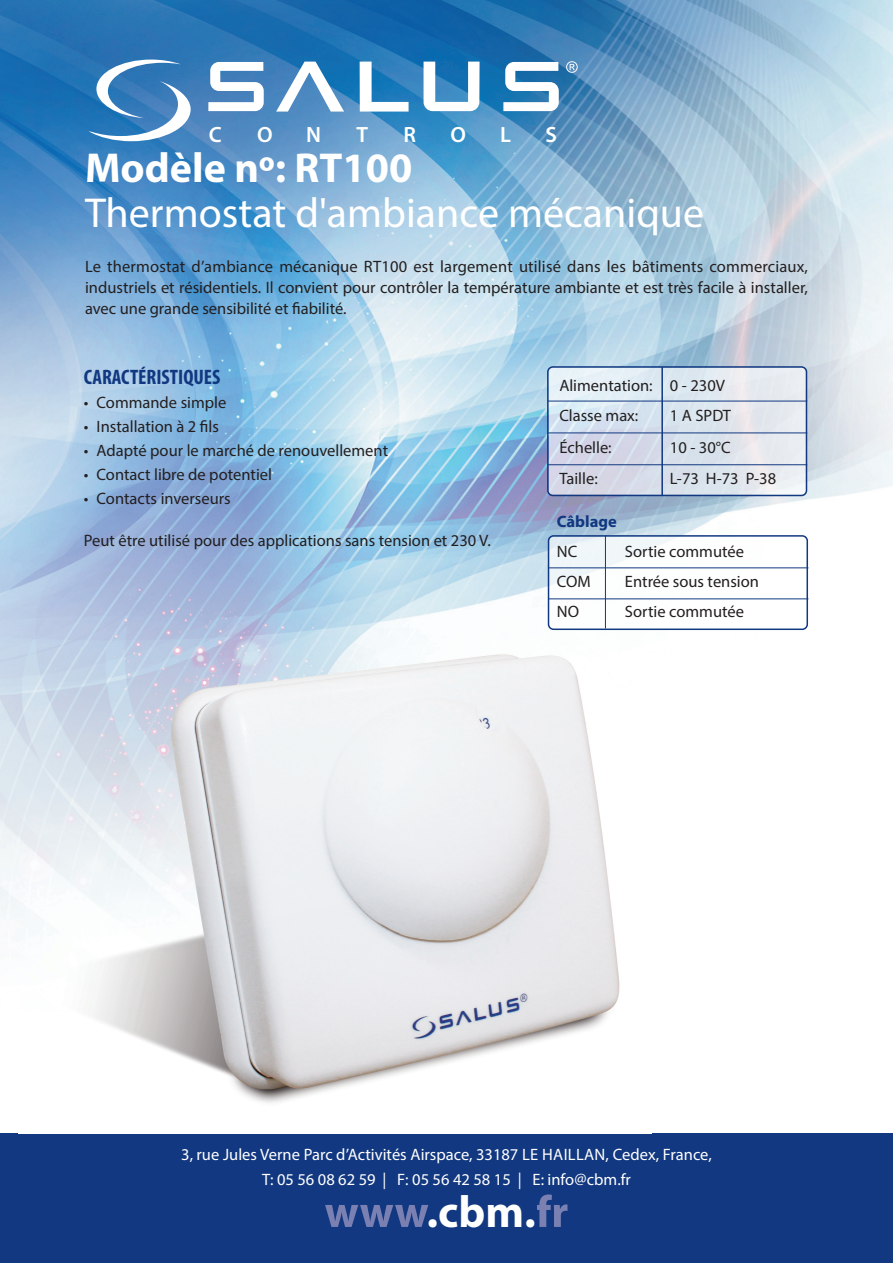
<style>
.page{position:relative;width:893px;height:1263px;background:#fff}
.page>*{position:absolute;margin:0;border:0;box-sizing:border-box;transform-origin:0 0}
.t1{font:700 45px "Myriad Pro";color:#fff}
.t2{font:42px "Myriad Pro";color:#fff}
.t3{font:700 42px "Myriad Pro";color:#fff}
.t4{font:600 22.2px "Myriad Pro";color:#fff}
.t5{font:700 condensed 21px "Myriad Pro";color:#113880}
.t6{font:16.5px/21px "Myriad Pro";color:#231f20;text-align:justify}
.t7{font:16.5px/25.5px "Myriad Pro";color:#fff;text-align:center}
.t8{font:700 16.5px "Myriad Pro";color:#113880}
</style>
<div class="page">
<img style="left:0;top:0;width:893px;height:1134px">
<div style="left:0;top:1134px;width:893px;height:129px;background:#113880"></div>
<svg style="left:325px;top:1205px;width:103px;height:22px"></svg>
<svg style="left:537px;top:1194px;width:30px;height:33px"></svg>
<svg style="left:208px;top:62px;width:56px;height:49px"></svg>
<svg style="left:503px;top:62px;width:56px;height:49px"></svg>
<svg style="left:424px;top:62px;width:56px;height:49px"></svg>
<svg style="left:276px;top:62px;width:68px;height:50px"></svg>
<svg style="left:360px;top:62px;width:49px;height:50px"></svg>
<svg style="left:566px;top:61px;width:12px;height:12px"></svg>
<svg style="left:88px;top:60px;width:103px;height:81px"></svg>
<svg style="left:547px;top:366px;width:260px;height:130px;background:#d5dde9"></svg>
<hr style="left:548px;top:401px;width:259px;height:1px;background:#113880">
<hr style="left:548px;top:432px;width:259px;height:1px;background:#113880">
<hr style="left:548px;top:464px;width:259px;height:1px;background:#113880">
<hr style="left:661px;top:367px;width:2px;height:129px;background:#113880">
<svg style="left:548px;top:535px;width:260px;height:95px"></svg>
<hr style="left:548px;top:567px;width:260px;height:1px;background:#113880">
<hr style="left:548px;top:598px;width:260px;height:1px;background:#113880">
<hr style="left:605px;top:535px;width:1px;height:93px;background:#113880">
<img style="left:19px;top:647px;width:632px;height:486px">
<h3 class="t4" style="left:209px;top:121px;width:15px">C</h3>
<h3 class="t4" style="left:257px;top:121px;width:17px">O</h3>
<h3 class="t4" style="left:306px;top:121px;width:16px">N</h3>
<h3 class="t4" style="left:356px;top:121px;width:13px">T</h3>
<h3 class="t4" style="left:403px;top:121px;width:14px">R</h3>
<h3 class="t4" style="left:450px;top:121px;width:17px">O</h3>
<h3 class="t4" style="left:500px;top:121px;width:12px">L</h3>
<h3 class="t4" style="left:545px;top:121px;width:13px">S</h3>
<h2 class="t3" style="left:85px;top:152px;width:329px">Modèle nº: RT100</h2>
<h2 class="t2" style="left:85px;top:198px;width:621px">Thermostat d'ambiance mécanique</h2>
<p class="t6" style="left:85px;top:258px;width:724px">Le thermostat d’ambiance mécanique RT100 est largement utilisé dans les bâtiments commerciaux, industriels et résidentiels. Il convient pour contrôler la température ambiante et est très facile à installer, avec une grande sensibilité et fiabilité.</p>
<p class="t5" style="left:84px;top:364px;width:138px">CARACTÉRISTIQUES</p>
<p class="t6" style="left:84px;top:393px;width:144px">• Commande simple</p>
<p class="t6" style="left:84px;top:417px;width:137px">• Installation à 2 fils</p>
<p class="t6" style="left:84px;top:441px;width:306px">• Adapté pour le marché de renouvellement</p>
<p class="t6" style="left:84px;top:465px;width:190px">• Contact libre de potentiel</p>
<p class="t6" style="left:84px;top:489px;width:148px">• Contacts inverseurs</p>
<p class="t6" style="left:84px;top:531px;width:409px">Peut être utilisé pour des applications sans tension et 230 V.</p>
<p class="t6" style="left:559px;top:372px;width:167px;line-height:30px">Alimentation: 0 - 230V<br>Classe max:</p>
<p class="t6" style="left:670px;top:407px;width:63px">1 A SPDT</p>
<p class="t6" style="left:559px;top:438px;width:54px">Échelle:</p>
<p class="t6" style="left:670px;top:438px;width:62px">10 - 30°C</p>
<p class="t6" style="left:559px;top:470px;width:40px">Taille:</p>
<p class="t6" style="left:670px;top:470px;width:108px">L-73 H-73 P-38</p>
<p class="t8" style="left:557px;top:515px;width:61px">Câblage</p>
<p class="t6" style="left:557px;top:542px;width:22px">NC</p>
<p class="t6" style="left:625px;top:542px;width:121px">Sortie commutée</p>
<p class="t6" style="left:557px;top:572px;width:35px">COM</p>
<p class="t6" style="left:625px;top:572px;width:136px">Entrée sous tension</p>
<p class="t6" style="left:557px;top:602px;width:24px">NO</p>
<p class="t6" style="left:625px;top:602px;width:121px">Sortie commutée</p>
<p class="t7" style="left:181px;top:1143px;width:532px">3, rue Jules Verne Parc d’Activités Airspace, 33187 LE HAILLAN, Cedex, France,<br>T: 05 56 08 62 59 | F: 05 56 42 58 15 | E: info@cbm.fr</p>
<h1 class="t1" style="left:427px;top:1194px;width:111px">.cbm.</h1>
</div>
